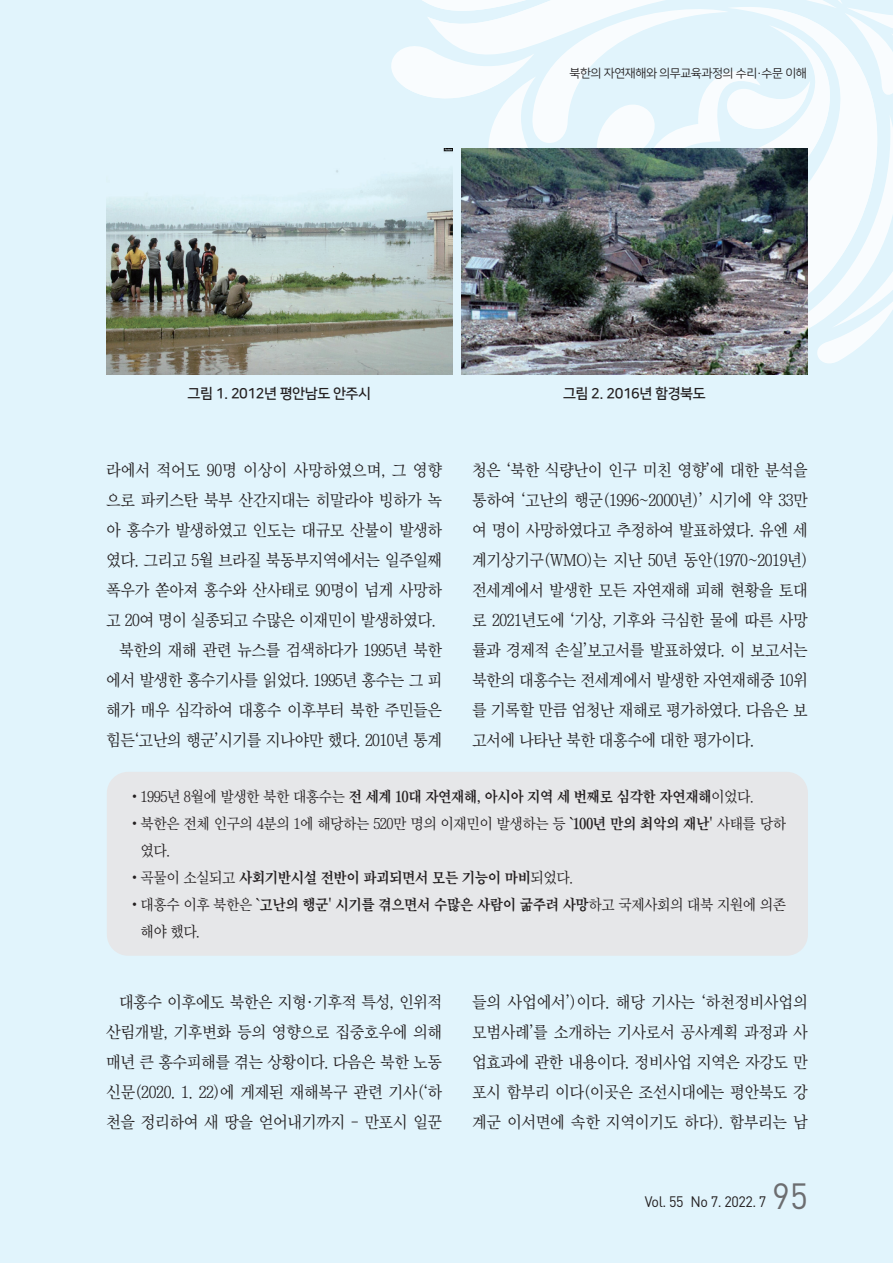
<style>
.page{position:relative;width:893px;height:1263px;background:#e1f4fc}
.page>*{position:absolute;margin:0;border:0;box-sizing:border-box;transform-origin:0 0}
.t1{font:36px "DIN Pro";color:#6c6d70;scale:.95 1}
.t2{font:16.5px/30px "Chosun Sm";letter-spacing:-.03em;color:#231f20;text-align:justify}
._00_본문{font:15px/27px "Chosun Sm";letter-spacing:-.03em;color:#231f20}
._00_본문-2{font:15px "Chosun Km";letter-spacing:-.03em;color:#231f20}
.t3{font:15px "DIN Pro";letter-spacing:-.03em;color:#231f20;scale:.95 1}
._4_표그림제목{font:14.25px "Nanum Square B";letter-spacing:-.03em;color:#231f20}
.t4{font:12px "Nanum Square R";letter-spacing:-.03em;color:#231f20}
.s1{font-family:"Korean GD12 R"}
.s2{font-family:"Chosun Sm"}
.s3{font-family:"Chosun Km"}
</style>
<div class="page">
<svg style="left:391px;top:13px;width:502px;height:333px;fill:#f6fbfe"></svg>
<svg style="left:393px;top:0;width:486px;height:206px"></svg>
<svg style="left:453px;top:262px;width:9px;height:113px"></svg>
<img style="left:106px;top:149px;width:347px;height:226px">
<img style="left:462px;top:149px;width:346px;height:226px">
<div style="left:107px;top:772px;width:701px;height:184px;background:#e6e7e9;border-radius:21px"></div>
<p class="t4" style="left:569px;top:67px;width:239px">북한의 자연재해와 의무교육과정의 수리·수문 이해</p>
<p class="_4_표그림제목" style="left:188px;top:386px;width:185px">그림 1. 2012년 평안남도 안주시</p>
<p class="_4_표그림제목" style="left:563px;top:386px;width:144px">그림 2. 2016년 함경북도</p>
<p class="t2" style="left:106px;top:455px;width:337px">라에서 적어도 90명 이상이 사망하였으며, 그 영향 으로 파키스탄 북부 산간지대는 히말라야 빙하가 녹 아 홍수가 발생하였고 인도는 대규모 산불이 발생하 였다. 그리고 5월 브라질 북동부지역에서는 일주일째 폭우가 쏟아져 홍수와 산사태로 90명이 넘게 사망하 고 20여 명이 실종되고 수많은 이재민이 발생하였다.</p>
<p class="t2" style="left:106px;top:635px;width:337px;text-indent:13px">북한의 재해 관련 뉴스를 검색하다가 1995년 북한 에서 발생한 홍수기사를 읽었다. 1995년 홍수는 그 피 해가 매우 심각하여 대홍수 이후부터 북한 주민들은 힘든‘고난의 행군’시기를 지나야만 했다. 2010년 통계</p>
<p class="t2" style="left:472px;top:455px;width:337px">청은 ‘북한 식량난이 인구 미친 영향’에 대한 분석을 통하여 ‘고난의 행군(1996~2000년)’ 시기에 약 33만 여 명이 사망하였다고 추정하여 발표하였다. 유엔 세 계기상기구(WMO)는 지난 50년 동안(1970~2019년) 전세계에서 발생한 모든 자연재해 피해 현황을 토대 로 2021년도에 ‘기상, 기후와 극심한 물에 따른 사망 률과 경제적 손실’보고서를 발표하였다. 이 보고서는 북한의 대홍수는 전세계에서 발생한 자연재해중 10위 를 기록할 만큼 엄청난 재해로 평가하였다. 다음은 보 고서에 나타난 북한 대홍수에 대한 평가이다.</p>
<p class="_00_본문-2" style="left:128px;top:789px;width:627px"><span class="s1">•</span><span class="s2">1995년 8월에 발생한 북한 대홍수는</span> 전 세계 10대 자연재해, 아시아 지역 세 번째로 심각한 자연재해<span class="s2">이었다.</span></p>
<p class="_00_본문" style="left:141px;top:810px;width:647px;text-indent:-12px"><span class="s1">•</span>북한은 전체 인구의 4분의 1에 해당하는 520만 명의 이재민이 발생하는 등 <span class="s3">`100년 만의 최악의 재난'</span> 사태를 당하 였다.</p>
<p class="_00_본문-2" style="left:128px;top:870px;width:447px"><span class="s1">•</span><span class="s2">곡물이 소실되고</span> 사회기반시설 전반이 파괴되면서 모든 기능이 마비<span class="s2">되었다.</span></p>
<p class="_00_본문" style="left:141px;top:891px;width:647px;text-indent:-12px"><span class="s1">•</span>대홍수 이후 북한은 <span class="s3">`고난의 행군' 시기를 겪으면서 수많은 사람이 굶주려 사망</span>하고 국제사회의 대북 지원에 의존 해야 했다.</p>
<p class="t2" style="left:106px;top:987px;width:337px;text-indent:13px">대홍수 이후에도 북한은 지형·기후적 특성, 인위적 산림개발, 기후변화 등의 영향으로 집중호우에 의해 매년 큰 홍수피해를 겪는 상황이다. 다음은 북한 노동 신문(2020. 1. 22)에 게제된 재해복구 관련 기사(‘하 천을 정리하여 새 땅을 얻어내기까지 - 만포시 일꾼</p>
<p class="t2" style="left:472px;top:987px;width:337px">들의 사업에서’)이다. 해당 기사는 ‘하천정비사업의 모범사례’를 소개하는 기사로서 공사계획 과정과 사 업효과에 관한 내용이다. 정비사업 지역은 자강도 만 포시 함부리 이다(이곳은 조선시대에는 평안북도 강 계군 이서면에 속한 지역이기도 하다). 함부리는 남</p>
<p class="t3" style="left:645px;top:1191px;width:129px">Vol. 55 No 7. 2022. 7</p>
<h1 class="t1" style="left:772px;top:1171px;width:39px">95</h1>
</div>
